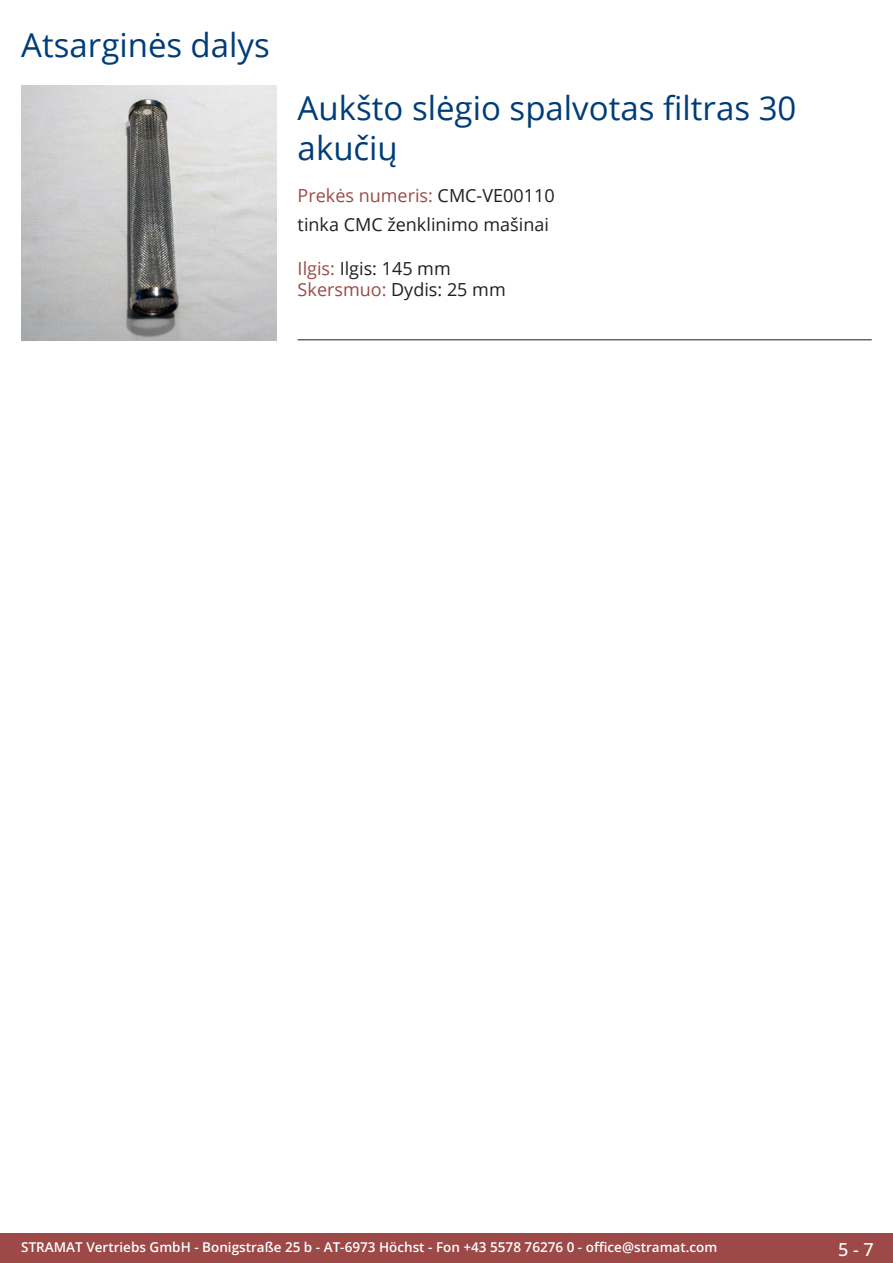
<style>
.page{position:relative;width:893px;height:1263px;background:#fff}
.page>*{position:absolute;margin:0;border:0;box-sizing:border-box;transform-origin:0 0}
.Produkttitel{font:33px/39.6px "Open Sans";color:#003d78}
.RastTitel{font:33px "Open Sans";color:#003d78}
.Beschreibung_Text{font:18px/21.6px "Open Sans";color:#231f20}
.TechDaten_Überschrif{font:18px "Open Sans";color:#9c4948}
.t1{font:500 18px "Open Sans";color:#fff}
.t2{font:600 13.5px "Open Sans";color:#fff}
.s1{color:#231f20}
.s2{color:#9c4948}
</style>
<div class="page">
<div style="left:0;top:1233px;width:893px;height:30px;background:#9c4948"></div>
<hr style="left:298px;top:340px;width:574px;height:1px;background:#201d08">
<img style="left:21px;top:85px;width:255px;height:255px">
<p class="RastTitel" style="left:21px;top:22px;width:250px">Atsarginės dalys</p>
<p class="Produkttitel" style="left:298px;top:88px;width:500px">Aukšto slėgio spalvotas filtras 30 akučių</p>
<p class="TechDaten_Überschrif" style="left:298px;top:183px;width:258px">Prekės numeris: <span class="s1">CMC-VE00110</span></p>
<p class="Beschreibung_Text" style="left:298px;top:214px;width:253px">tinka CMC ženklinimo mašinai</p>
<p class="Beschreibung_Text" style="left:298px;top:257px;width:210px"><span class="s2">Ilgis:</span> Ilgis: 145 mm<br><span class="s2">Skersmuo:</span> Dydis: 25 mm</p>
<p class="t2" style="left:21px;top:1238px;width:698px">STRAMAT Vertriebs GmbH - Bonigstraße 25 b - AT-6973 Höchst - Fon +43 5578 76276 0 - office@stramat.com</p>
<h2 class="t1" style="left:838px;top:1237px;width:37px">5 - 7</h2>
</div>
